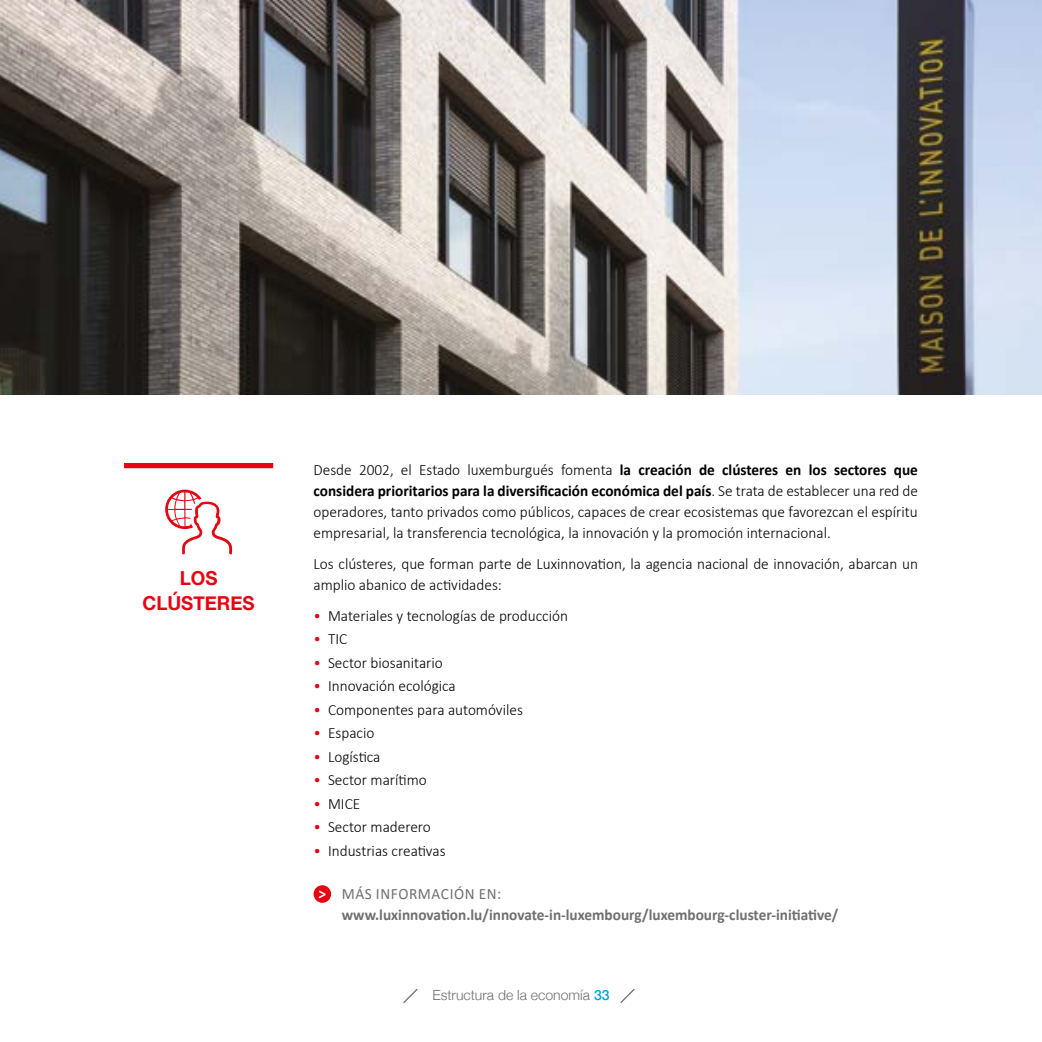
<style>
.page{position:relative;width:1042px;height:1042px;background:#fff}
.page>*{position:absolute;margin:0;border:0;box-sizing:border-box;transform-origin:0 0}
.t1{font:700 19.25px/24.5px "Helvetica Neue";color:#e30613;text-align:center}
.t2{font:300 15.75px/21px "Calibri";color:#000;text-align:justify}
.t3{font:700 15.75px/21px "Calibri";color:#706f6f}
.t4{font:300 14px "Helvetica Neue";color:#706f6f}
.s1{font-weight:700}
.s2{color:#e30613}
.s3{color:#fff}
.s4{font-weight:400}
.s5{font-weight:500;color:#009fe3}
</style>
<div class="page">
<svg style="left:403px;top:988px;width:15px;height:15px"></svg>
<svg style="left:620px;top:988px;width:15px;height:15px"></svg>
<div style="left:124px;top:463px;width:149px;height:5px;background:#e30613"></div>
<svg style="left:165px;top:490px;width:67px;height:64px"></svg>
<div style="left:313px;top:885px;width:18px;height:18px;background:#e30613;border-radius:50%"></div>
<img style="left:0;top:0;width:1042px;height:394px">
<p class="t1" style="left:143px;top:567px;width:114px">LOS<br>CLÚSTERES</p>
<p class="t2" style="left:313px;top:459px;width:606px">Desde 2002, el Estado luxemburgués fomenta <span class="s1">la creación de clústeres en los sectores que considera prioritarios para la diversificación económica del país</span>. Se trata de establecer una red de operadores, tanto privados como públicos, capaces de crear ecosistemas que favorezcan el espíritu empresarial, la transferencia tecnológica, la innovación y la promoción internacional.</p>
<p class="t2" style="left:313px;top:553px;width:606px">Los clústeres, que forman parte de Luxinnovation, la agencia nacional de innovación, abarcan un amplio abanico de actividades:</p>
<p class="t2" style="left:313px;top:605px;width:256px"><span class="s2">•</span> Materiales y tecnologías de producción</p>
<p class="t2" style="left:313px;top:628px;width:35px"><span class="s2">•</span> TIC</p>
<p class="t2" style="left:313px;top:652px;width:131px"><span class="s2">•</span> Sector biosanitario</p>
<p class="t2" style="left:313px;top:675px;width:144px"><span class="s2">•</span> Innovación ecológica</p>
<p class="t2" style="left:313px;top:699px;width:211px"><span class="s2">•</span> Componentes para automóviles</p>
<p class="t2" style="left:313px;top:722px;width:62px"><span class="s2">•</span> Espacio</p>
<p class="t2" style="left:313px;top:746px;width:68px"><span class="s2">•</span> Logística</p>
<p class="t2" style="left:313px;top:769px;width:115px"><span class="s2">•</span> Sector marítimo</p>
<p class="t2" style="left:313px;top:792px;width:48px"><span class="s2">•</span> MICE</p>
<p class="t2" style="left:313px;top:816px;width:119px"><span class="s2">•</span> Sector maderero</p>
<p class="t2" style="left:313px;top:839px;width:134px"><span class="s2">•</span> Industrias creativas</p>
<p class="t3" style="left:342px;top:883px;width:498px;text-indent:-23px"><span class="s3">&gt;</span> <span class="s4">MÁS INFORMACIÓN EN: </span>www.luxinnovation.lu/innovate-in-luxembourg/luxembourg-cluster-initiative/</p>
<p class="t4" style="left:432px;top:984px;width:179px">Estructura de la economía <span class="s5">33</span></p>
</div>
